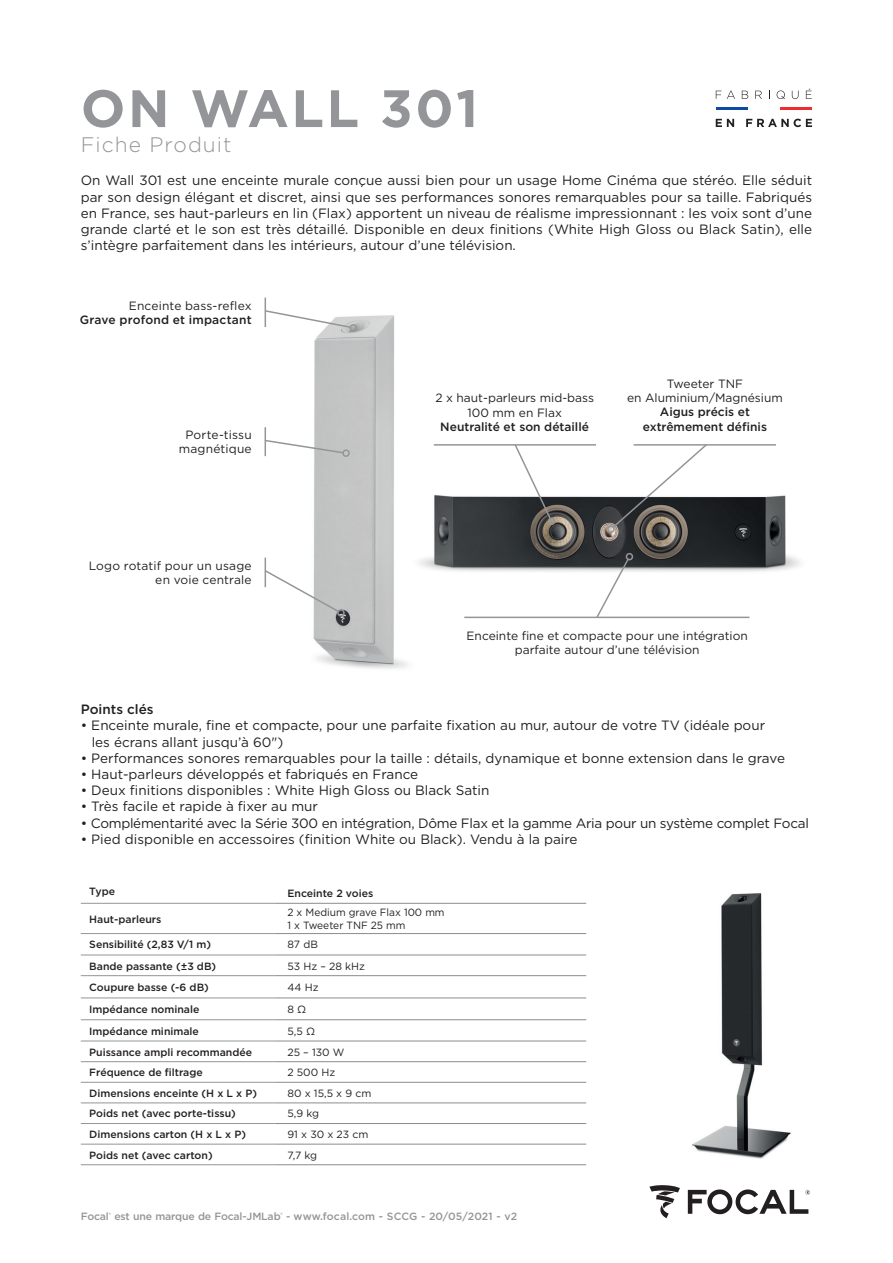
<style>
.page{position:relative;width:893px;height:1263px;background:#fff}
.page>*{position:absolute;margin:0;border:0;box-sizing:border-box;transform-origin:0 0}
.TITRE{font:700 52.5px "Gotham";letter-spacing:.05em;color:#939598}
.Sous-titre{font:300 21px "Gotham";letter-spacing:.05em;color:#939598}
.Chapô{font:13.5px/16.2px "Gotham";color:#231f20;text-align:justify}
.Puces_Points_Clés{font:13.5px/16.2px "Gotham";color:#231f20}
.Puces_Points_Clés-2{font:13.5px "Gotham";letter-spacing:-.02em;color:#231f20}
.Titre_Points_Clés{font:500 13.5px "Gotham";color:#231f20}
.Légende_page_1_droit{font:12px/14.4px "Gotham";color:#231f20;text-align:center}
.Légende_page_1_gauch{font:12px "Gotham";letter-spacing:.015em;color:#231f20}
.Légende_page_1_droit-2{font:500 12px/14.4px "Gotham";color:#231f20;text-align:center}
.Légende_page_1_gauch-2{font:500 12px "Gotham";letter-spacing:.015em;color:#231f20}
.t1{font:500 10.5px "Gotham";color:#231f20}
.t2{font:10.5px "Gotham";color:#231f20}
.Normal_e{font:500 10.5px "Gotham";letter-spacing:-.015em;color:#939598}
</style>
<div class="page">
<img style="left:692px;top:893px;width:99px;height:266px">
<img style="left:264px;top:297px;width:144px;height:372px">
<svg style="left:264px;top:298px;width:88px;height:31px"></svg>
<div style="left:350px;top:324px;width:7px;height:8px;border:2px solid #939598;border-radius:50%"></div>
<svg style="left:264px;top:558px;width:76px;height:55px"></svg>
<div style="left:337px;top:609px;width:8px;height:8px;border:2px solid #939598;border-radius:50%"></div>
<svg style="left:264px;top:427px;width:81px;height:29px"></svg>
<div style="left:342px;top:449px;width:8px;height:8px;border:2px solid #939598;border-radius:50%"></div>
<svg style="left:649px;top:1185px;width:31px;height:33px"></svg>
<svg style="left:688px;top:1189px;width:122px;height:25px"></svg>
<img style="left:403px;top:412px;width:397px;height:183px">
<svg style="left:597px;top:443px;width:111px;height:86px"></svg>
<div style="left:607px;top:525px;width:8px;height:8px;border:2px solid #939598;border-radius:50%"></div>
<hr style="left:634px;top:444px;width:142px;height:2px;background:#939598">
<svg style="left:579px;top:557px;width:104px;height:62px"></svg>
<div style="left:626px;top:553px;width:7px;height:7px;border:2px solid #939598;border-radius:50%"></div>
<hr style="left:464px;top:617px;width:285px;height:1px;background:#939598">
<hr style="left:716px;top:108px;width:32px;height:2px;background:#0d4da1">
<hr style="left:780px;top:108px;width:32px;height:2px;background:#ee2d31">
<svg style="left:716px;top:91px;width:5px;height:8px"></svg>
<svg style="left:727px;top:91px;width:8px;height:8px"></svg>
<svg style="left:742px;top:91px;width:6px;height:8px"></svg>
<svg style="left:755px;top:91px;width:7px;height:8px"></svg>
<svg style="left:777px;top:91px;width:8px;height:8px"></svg>
<svg style="left:792px;top:91px;width:6px;height:8px"></svg>
<svg style="left:806px;top:89px;width:6px;height:10px"></svg>
<svg style="left:716px;top:119px;width:18px;height:8px"></svg>
<svg style="left:746px;top:119px;width:66px;height:8px"></svg>
<svg style="left:81px;top:902px;width:505px;height:242px"></svg>
<div style="left:81px;top:903px;width:194px;height:30px;background:#fff"></div>
<hr style="left:81px;top:903px;width:194px;height:1px;background:#939598">
<hr style="left:81px;top:933px;width:194px;height:1px;background:#939598">
<hr style="left:81px;top:955px;width:194px;height:1px;background:#939598">
<hr style="left:81px;top:975px;width:194px;height:1px;background:#939598">
<hr style="left:81px;top:998px;width:194px;height:1px;background:#939598">
<hr style="left:81px;top:1019px;width:194px;height:1px;background:#939598">
<hr style="left:81px;top:1041px;width:194px;height:1px;background:#939598">
<hr style="left:81px;top:1061px;width:194px;height:1px;background:#939598">
<hr style="left:81px;top:1082px;width:194px;height:1px;background:#939598">
<hr style="left:81px;top:1103px;width:194px;height:1px;background:#939598">
<hr style="left:81px;top:1123px;width:194px;height:1px;background:#939598">
<hr style="left:81px;top:1144px;width:194px;height:1px;background:#939598">
<hr style="left:81px;top:1164px;width:194px;height:1px;background:#939598">
<hr style="left:275px;top:903px;width:311px;height:1px;background:#8b8c8e">
<hr style="left:275px;top:933px;width:311px;height:1px;background:#8b8c8e">
<hr style="left:275px;top:955px;width:311px;height:1px;background:#8b8c8e">
<hr style="left:275px;top:975px;width:311px;height:1px;background:#8b8c8e">
<hr style="left:275px;top:998px;width:311px;height:1px;background:#8b8c8e">
<hr style="left:275px;top:1019px;width:311px;height:1px;background:#8b8c8e">
<hr style="left:275px;top:1041px;width:311px;height:1px;background:#8b8c8e">
<hr style="left:275px;top:1061px;width:311px;height:1px;background:#8b8c8e">
<hr style="left:275px;top:1082px;width:311px;height:1px;background:#8b8c8e">
<hr style="left:275px;top:1103px;width:311px;height:1px;background:#8b8c8e">
<hr style="left:275px;top:1123px;width:311px;height:1px;background:#8b8c8e">
<hr style="left:275px;top:1144px;width:311px;height:1px;background:#8b8c8e">
<hr style="left:275px;top:1164px;width:311px;height:1px;background:#8b8c8e">
<svg style="left:513px;top:443px;width:39px;height:78px"></svg>
<div style="left:548px;top:518px;width:7px;height:7px;border:2px solid #939598;border-radius:50%"></div>
<hr style="left:434px;top:444px;width:162px;height:2px;background:#939598">
<p class="TITRE" style="left:81px;top:74px;width:399px">ON WALL 301</p>
<p class="Sous-titre" style="left:81px;top:132px;width:152px">Fiche Produit</p>
<p class="Chapô" style="left:81px;top:172px;width:733px">On Wall 301 est une enceinte murale conçue aussi bien pour un usage Home Cinéma que stéréo. Elle séduit par son design élégant et discret, ainsi que ses performances sonores remarquables pour sa taille. Fabriqués en France, ses haut-parleurs en lin (Flax) apportent un niveau de réalisme impressionnant : les voix sont d’une grande clarté et le son est très détaillé. Disponible en deux finitions (White High Gloss ou Black Satin), elle s’intègre parfaitement dans les intérieurs, autour d’une télévision.</p>
<p class="Légende_page_1_gauch" style="left:129px;top:298px;width:124px">Enceinte bass-reflex</p>
<p class="Légende_page_1_gauch-2" style="left:80px;top:312px;width:174px">Grave profond et impactant</p>
<p class="Légende_page_1_gauch" style="left:185px;top:427px;width:68px">Porte-tissu</p>
<p class="Légende_page_1_gauch" style="left:179px;top:441px;width:74px">magnétique</p>
<p class="Légende_page_1_gauch" style="left:89px;top:558px;width:164px">Logo rotatif pour un usage</p>
<p class="Légende_page_1_gauch" style="left:155px;top:572px;width:98px">en voie centrale</p>
<p class="Légende_page_1_droit" style="left:435px;top:391px;width:160px">2 x haut-parleurs mid-bass<br>100 mm en Flax</p>
<p class="Légende_page_1_droit-2" style="left:440px;top:419px;width:150px">Neutralité et son détaillé</p>
<p class="Légende_page_1_droit" style="left:667px;top:376px;width:78px">Tweeter TNF</p>
<p class="Légende_page_1_droit" style="left:627px;top:390px;width:157px">en Aluminium/Magnésium</p>
<p class="Légende_page_1_droit-2" style="left:643px;top:405px;width:126px">Aigus précis et extrêmement définis</p>
<p class="Légende_page_1_droit" style="left:467px;top:628px;width:283px">Enceinte fine et compacte pour une intégration parfaite autour d’une télévision</p>
<p class="Titre_Points_Clés" style="left:81px;top:701px;width:74px">Points clés</p>
<p class="Puces_Points_Clés" style="left:92px;top:717px;width:675px;text-indent:-11px">• Enceinte murale, fine et compacte, pour une parfaite fixation au mur, autour de votre TV (idéale pour les écrans allant jusqu’à 60")</p>
<p class="Puces_Points_Clés" style="left:81px;top:750px;width:706px">• Performances sonores remarquables pour la taille : détails, dynamique et bonne extension dans le grave</p>
<p class="Puces_Points_Clés" style="left:81px;top:766px;width:339px">• Haut-parleurs développés et fabriqués en France</p>
<p class="Puces_Points_Clés" style="left:81px;top:782px;width:410px">• Deux finitions disponibles : White High Gloss ou Black Satin</p>
<p class="Puces_Points_Clés" style="left:81px;top:798px;width:239px">• Très facile et rapide à fixer au mur</p>
<p class="Puces_Points_Clés-2" style="left:81px;top:814px;width:730px">• Complémentarité avec la Série 300 en intégration, Dôme Flax et la gamme Aria pour un système complet Focal</p>
<p class="Puces_Points_Clés" style="left:81px;top:831px;width:498px">• Pied disponible en accessoires (finition White ou Black). Vendu à la paire</p>
<p class="t1" style="left:89px;top:884px;width:27px">Type</p>
<p class="t1" style="left:287px;top:886px;width:87px">Enceinte 2 voies</p>
<p class="t1" style="left:89px;top:912px;width:74px">Haut-parleurs</p>
<p class="t2" style="left:287px;top:906px;width:159px">2 x Medium grave Flax 100 mm</p>
<p class="t2" style="left:287px;top:918px;width:120px">1 x Tweeter TNF 25 mm</p>
<p class="t1" style="left:89px;top:938px;width:123px">Sensibilité (2,83 V/1 m)</p>
<p class="t2" style="left:287px;top:938px;width:32px">87 dB</p>
<p class="t1" style="left:89px;top:959px;width:128px">Bande passante (±3 dB)</p>
<p class="t2" style="left:287px;top:959px;width:79px">53 Hz – 28 kHz</p>
<p class="t1" style="left:89px;top:980px;width:121px">Coupure basse (-6 dB)</p>
<p class="t2" style="left:287px;top:980px;width:33px">44 Hz</p>
<p class="t1" style="left:89px;top:1002px;width:112px">Impédance nominale</p>
<p class="t2" style="left:287px;top:1002px;width:20px">8 Ω</p>
<p class="t1" style="left:89px;top:1024px;width:111px">Impédance minimale</p>
<p class="t2" style="left:287px;top:1024px;width:29px">5,5 Ω</p>
<p class="t1" style="left:89px;top:1045px;width:164px">Puissance ampli recommandée</p>
<p class="t2" style="left:287px;top:1045px;width:59px">25 – 130 W</p>
<p class="t1" style="left:89px;top:1065px;width:115px">Fréquence de filtrage</p>
<p class="t2" style="left:287px;top:1066px;width:49px">2 500 Hz</p>
<p class="t1" style="left:89px;top:1086px;width:169px">Dimensions enceinte (H x L x P)</p>
<p class="t2" style="left:287px;top:1086px;width:85px">80 x 15,5 x 9 cm</p>
<p class="t1" style="left:89px;top:1107px;width:148px">Poids net (avec porte-tissu)</p>
<p class="t2" style="left:287px;top:1107px;width:33px">5,9 kg</p>
<p class="t1" style="left:89px;top:1127px;width:158px">Dimensions carton (H x L x P)</p>
<p class="t2" style="left:287px;top:1127px;width:82px">91 x 30 x 23 cm</p>
<p class="t1" style="left:89px;top:1148px;width:125px">Poids net (avec carton)</p>
<p class="t2" style="left:287px;top:1148px;width:31px">7,7 kg</p>
<p class="Normal_e" style="left:81px;top:1210px;width:438px">Focal<sup>®</sup> est une marque de Focal-JMLab<sup>®</sup> - www.focal.com - SCCG - 20/05/2021 - v2</p>
</div>
